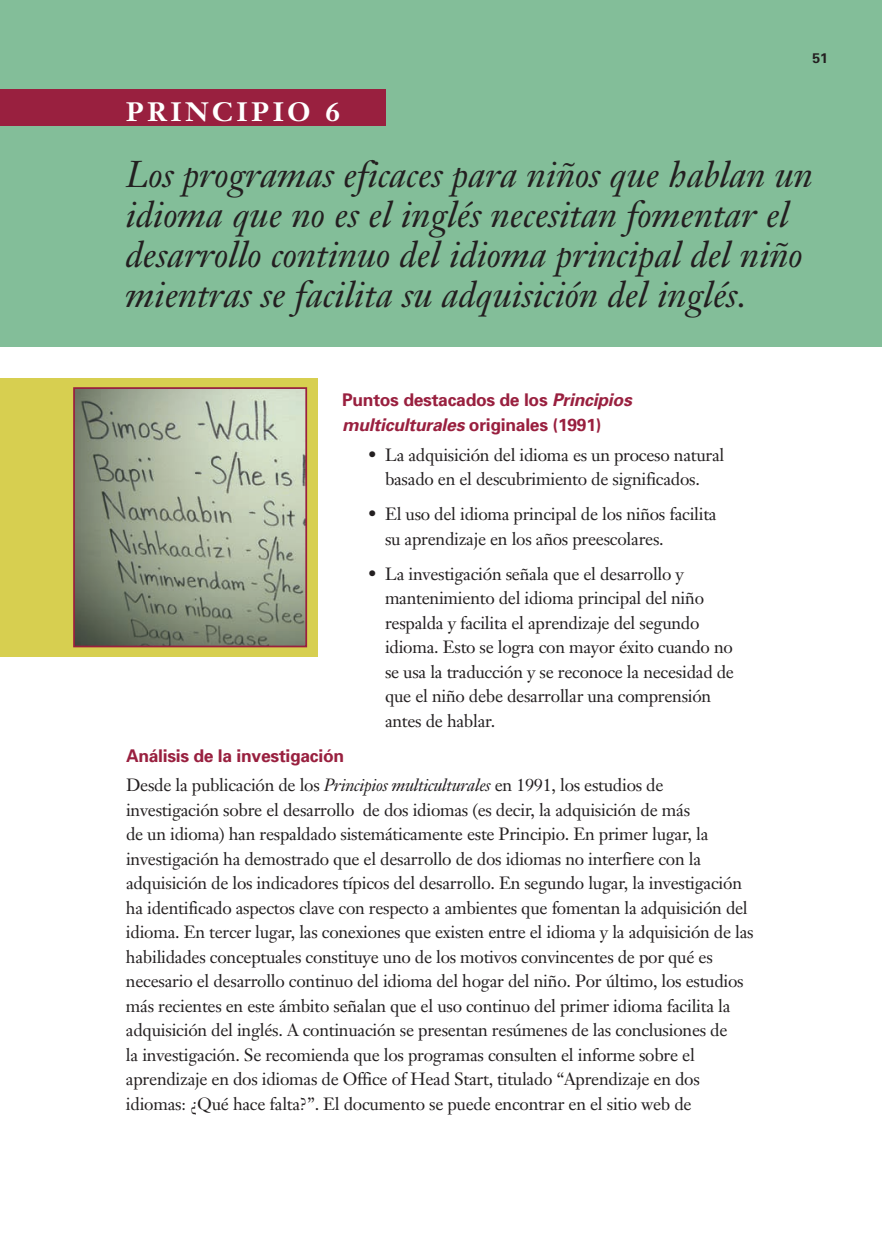
<style>
.page{position:relative;width:882px;height:1260px;background:#fff}
.page>*{position:absolute;margin:0;border:0;box-sizing:border-box;transform-origin:0 0}
.t1{font:italic 36.75px/40.2px "Janson Text";color:#231f20}
.t2{font:700 26.25px "Janson Text";letter-spacing:.15em;color:#fff}
.t3{font:17.5px/24.5px "Janson Text";letter-spacing:-.015em;color:#231f20}
.t4{font:700 17.5px/24.5px "Univers";letter-spacing:-.015em;color:#99203f}
.t5{font:700 14px "Univers";color:#231f20}
.s1{font-style:italic}
</style>
<div class="page">
<div style="left:0;top:0;width:882px;height:346px;background:#83be99"></div>
<div style="left:0;top:89px;width:386px;height:37px;background:#99203f"></div>
<div style="left:0;top:378px;width:317px;height:279px;background:#d7cf50"></div>
<img style="left:76px;top:390px;width:228px;height:254px">
<div style="left:73px;top:387px;width:234px;height:260px;border:2px solid #99203f"></div>
<p class="t5" style="left:812px;top:53px;width:17px">51</p>
<h1 class="t2" style="left:126px;top:102px;width:216px">PRINCIPIO 6</h1>
<h1 class="t1" style="left:126px;top:158px;width:689px">Los programas eficaces para niños que hablan un idioma que no es el inglés necesitan fomentar el desarrollo continuo del idioma principal del niño mientras se facilita su adquisición del inglés.</h1>
<h2 class="t4" style="left:342px;top:389px;width:291px">Puntos destacados de los <span class="s1">Principios multiculturales</span> originales (1991)</h2>
<p class="t3" style="left:368px;top:444px;width:358px;text-align:center">• La adquisición del idioma es un proceso natural basado en el descubrimiento de significados.</p>
<p class="t3" style="left:385px;top:504px;width:333px;text-indent:-17px">• El uso del idioma principal de los niños facilita su aprendizaje en los años preescolares.</p>
<p class="t3" style="left:385px;top:563px;width:351px;text-indent:-17px">• La investigación señala que el desarrollo y mantenimiento del idioma principal del niño respalda y facilita el aprendizaje del segundo idioma. Esto se logra con mayor éxito cuando no se usa la traducción y se reconoce la necesidad de que el niño debe desarrollar una comprensión antes de hablar.</p>
<h2 class="t4" style="left:126px;top:745px;width:220px">Análisis de la investigación</h2>
<p class="t3" style="left:126px;top:775px;width:629px">Desde la publicación de los <span class="s1">Principios multiculturales</span> en 1991, los estudios de investigación sobre el desarrollo de dos idiomas (es decir, la adquisición de más<br>de un idioma) han respaldado sistemáticamente este Principio. En primer lugar, la investigación ha demostrado que el desarrollo de dos idiomas no interfiere con la adquisición de los indicadores típicos del desarrollo. En segundo lugar, la investigación ha identificado aspectos clave con respecto a ambientes que fomentan la adquisición del idioma. En tercer lugar, las conexiones que existen entre el idioma y la adquisición de las habilidades conceptuales constituye uno de los motivos convincentes de por qué es necesario el desarrollo continuo del idioma del hogar del niño. Por último, los estudios más recientes en este ámbito señalan que el uso continuo del primer idioma facilita la adquisición del inglés. A continuación se presentan resúmenes de las conclusiones de<br>la investigación. Se recomienda que los programas consulten el informe sobre el aprendizaje en dos idiomas de Office of Head Start, titulado “Aprendizaje en dos idiomas: ¿Qué hace falta?”. El documento se puede encontrar en el sitio web de</p>
</div>
